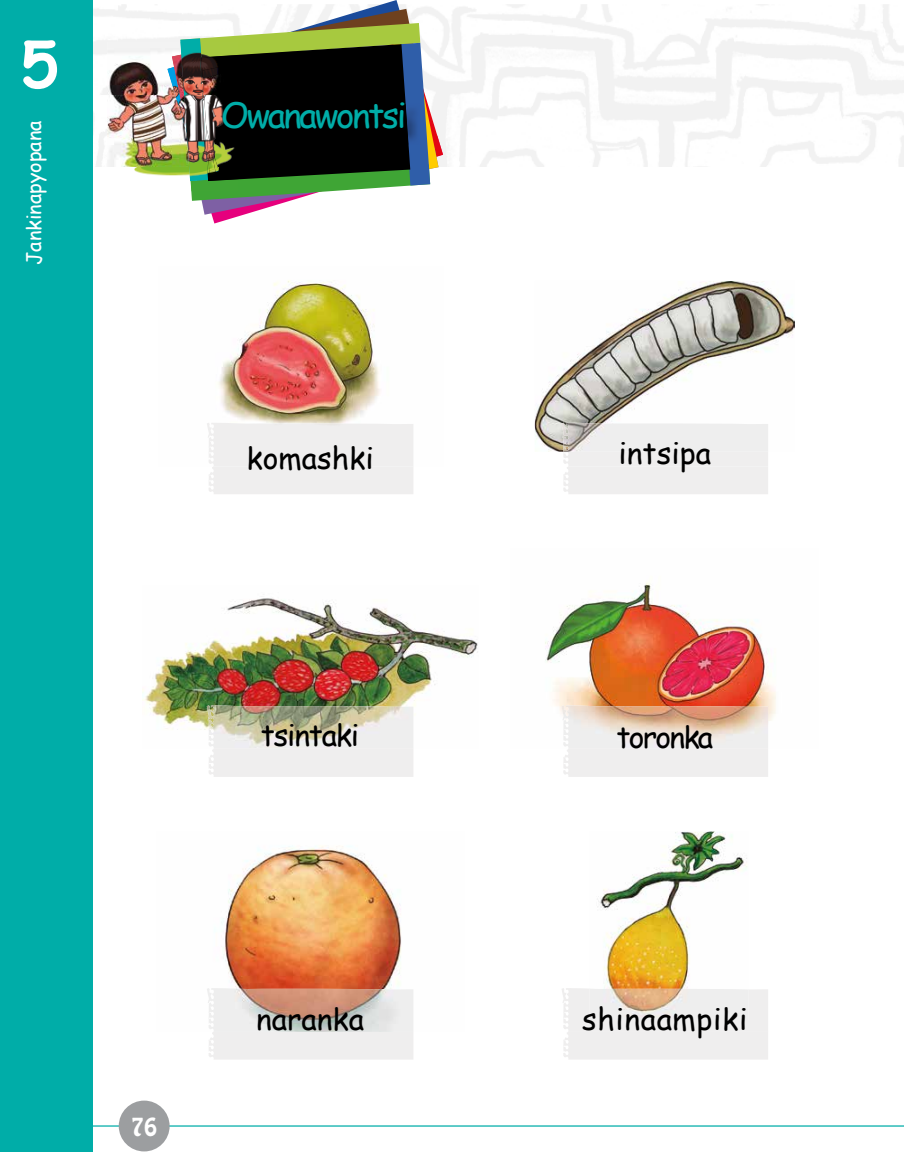
<style>
.page{position:relative;width:904px;height:1152px;background:#fff}
.page>*{position:absolute;margin:0;border:0;box-sizing:border-box;transform-origin:0 0}
.t1{font:700 62.5px "Comic Sans MS";color:#fff}
.t2{font:35px "Comic Sans MS";letter-spacing:-.07em;color:#00ada8}
.t3{font:30px "Comic Sans MS";color:#000}
.t4{font:30px "Comic Sans MS";letter-spacing:.02em;color:#000}
.t5{font:30px "Comic Sans MS";letter-spacing:-.04em;color:#000}
.t6{font:30px "Comic Sans MS";letter-spacing:-.06em;color:#000}
.t7{font:22.5px "Hobo Std";color:#fff}
.t8{font:20px "Comic Sans MS";color:#fff}
</style>
<div class="page">
<div style="left:0;top:0;width:93px;height:1152px;background:#00ada8"></div>
<img style="left:134px;top:167px;width:33px;height:9px">
<img style="left:107px;top:42px;width:60px;height:53px">
<img style="left:107px;top:95px;width:60px;height:72px">
<svg style="left:167px;top:0;width:276px;height:223px"></svg>
<img style="left:404px;top:104px;width:4px;height:41px">
<hr style="left:87px;top:1125px;width:817px;height:1px;background:#00ada8">
<div style="left:119px;top:1100px;width:51px;height:51px;background:#9c9ea0;border-radius:50%"></div>
<img style="left:214px;top:280px;width:199px;height:186px">
<svg style="left:568px;top:281px;width:227px;height:142px"></svg>
<img style="left:534px;top:368px;width:34px;height:84px">
<img style="left:214px;top:598px;width:264px;height:150px">
<img style="left:142px;top:640px;width:72px;height:90px">
<img style="left:568px;top:582px;width:208px;height:166px">
<img style="left:545px;top:606px;width:23px;height:106px">
<img style="left:214px;top:846px;width:199px;height:186px">
<img style="left:597px;top:831px;width:150px;height:157px">
<svg style="left:562px;top:988px;width:206px;height:71px;background:#ede8e5"></svg>
<div style="left:209px;top:1032px;width:204px;height:27px;background:#efeeee"></div>
<div style="left:563px;top:748px;width:205px;height:29px;background:#efeeee"></div>
<img style="left:561px;top:706px;width:7px;height:40px">
<div style="left:209px;top:748px;width:204px;height:29px;background:#efeeee"></div>
<img style="left:207px;top:706px;width:7px;height:41px">
<div style="left:563px;top:452px;width:205px;height:42px;background:#efeeee"></div>
<img style="left:561px;top:423px;width:207px;height:29px">
<div style="left:209px;top:466px;width:204px;height:28px;background:#efeeee"></div>
<h1 class="t1" style="left:21px;top:18px;width:40px">5</h1>
<p class="t8" style="left:19px;top:265px;width:146px;rotate:-90deg">Jankinapyopana</p>
<p class="t2" style="left:221px;top:90px;width:187px">Owanawontsi</p>
<p class="t3" style="left:246px;top:436px;width:129px">komashki</p>
<p class="t3" style="left:618px;top:431px;width:94px">intsipa</p>
<p class="t5" style="left:261px;top:713px;width:100px">tsintaki</p>
<p class="t6" style="left:616px;top:714px;width:98px">toronka</p>
<p class="t7" style="left:131px;top:1110px;width:28px">76</p>
<p class="t3" style="left:256px;top:997px;width:110px">naranka</p>
<p class="t4" style="left:582px;top:997px;width:167px">shinaampiki</p>
</div>
